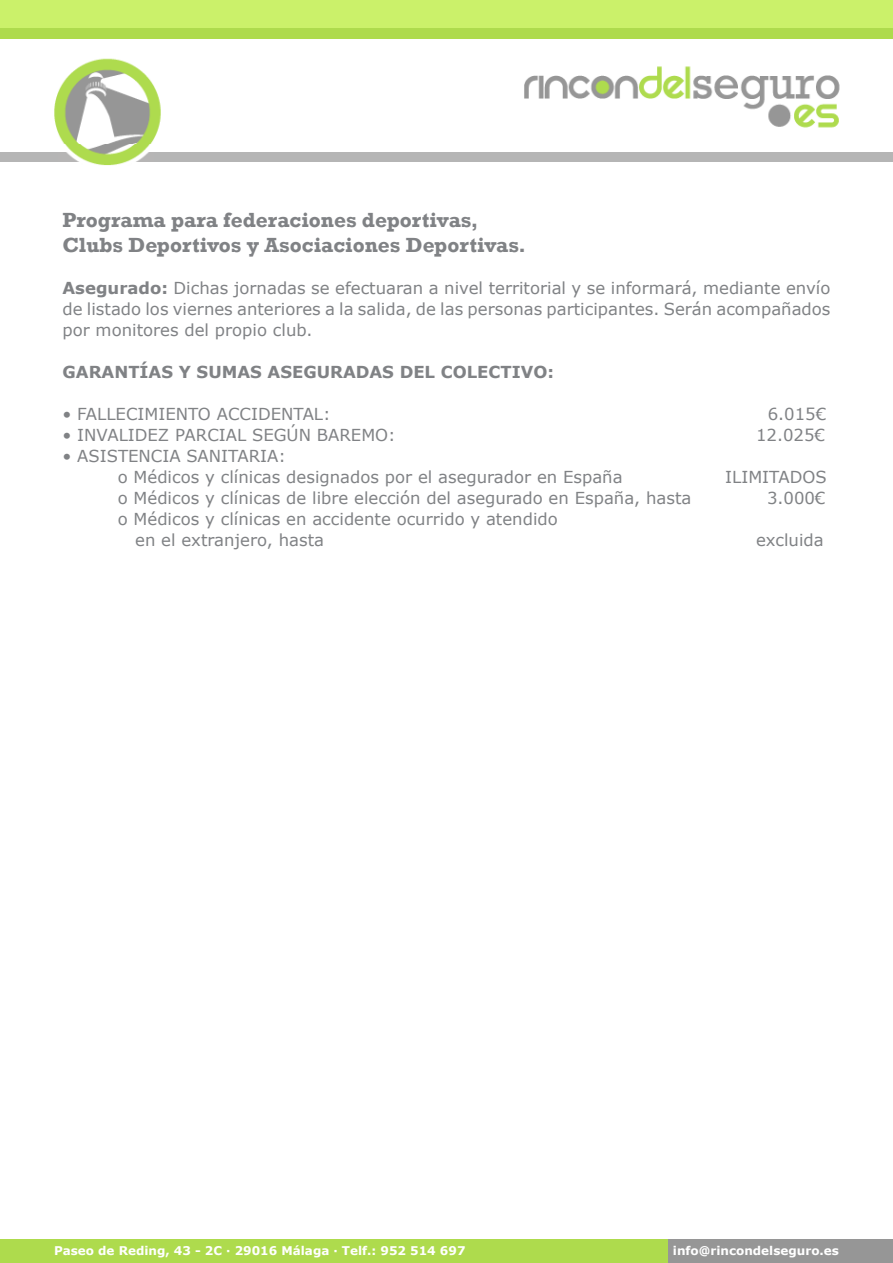
<style>
.page{position:relative;width:893px;height:1263px;background:#fff}
.page>*{position:absolute;margin:0;border:0;box-sizing:border-box;transform-origin:0 0}
.titulos{font:700 21px "Rockwell";color:#808285}
.texto{font:16.5px/21px "Verdana";color:#808285;text-align:justify}
.texto-2{font:700 16.5px "Verdana";color:#808285}
.t1{font:700 12px "Verdana";color:#fff}
.s1{font-weight:700}
</style>
<div class="page">
<img style="left:54px;top:58px;width:786px;height:108px">
<div style="left:0;top:1239px;width:669px;height:24px;background:#aedb4d"></div>
<div style="left:0;top:0;width:893px;height:28px;background:#cbf16a"></div>
<div style="left:0;top:28px;width:893px;height:11px;background:#aedb4d"></div>
<div style="left:0;top:152px;width:57px;height:10px;background:#b5b5b5"></div>
<div style="left:154px;top:152px;width:739px;height:10px;background:#b5b5b5"></div>
<hr style="left:0;top:149px;width:67px;height:3px;background:#fff">
<hr style="left:148px;top:149px;width:745px;height:3px;background:#fff">
<div style="left:669px;top:1239px;width:224px;height:24px;background:#969696"></div>
<hr style="left:0;top:162px;width:81px;height:2px;background:#fff">
<hr style="left:132px;top:162px;width:761px;height:2px;background:#fff">
<p class="titulos" style="left:63px;top:207px;width:417px">Programa para federaciones deportivas,</p>
<p class="titulos" style="left:63px;top:233px;width:465px">Clubs Deportivos y Asociaciones Deportivas.</p>
<p class="texto" style="left:63px;top:277px;width:769px"><span class="s1">Asegurado:</span> Dichas jornadas se efectuaran a nivel territorial y se informará, mediante envío de listado los viernes anteriores a la salida, de las personas participantes. Serán acompañados por monitores del propio club.</p>
<p class="texto-2" style="left:63px;top:362px;width:493px">GARANTÍAS Y SUMAS ASEGURADAS DEL COLECTIVO:</p>
<p class="texto" style="left:63px;top:403px;width:270px">• FALLECIMIENTO ACCIDENTAL:</p>
<p class="texto" style="left:768px;top:403px;width:60px">6.015€</p>
<p class="texto" style="left:63px;top:424px;width:335px">• INVALIDEZ PARCIAL SEGÚN BAREMO:</p>
<p class="texto" style="left:756px;top:424px;width:70px">12.025€</p>
<p class="texto" style="left:63px;top:445px;width:225px">• ASISTENCIA SANITARIA:</p>
<p class="texto" style="left:118px;top:466px;width:506px">o Médicos y clínicas designados por el asegurador en España</p>
<p class="texto" style="left:725px;top:466px;width:103px">ILIMITADOS</p>
<p class="texto" style="left:118px;top:487px;width:575px">o Médicos y clínicas de libre elección del asegurado en España, hasta</p>
<p class="texto" style="left:767px;top:487px;width:60px">3.000€</p>
<p class="texto" style="left:118px;top:508px;width:442px">o Médicos y clínicas en accidente ocurrido y atendido</p>
<p class="texto" style="left:135px;top:529px;width:190px">en el extranjero, hasta</p>
<p class="texto" style="left:756px;top:529px;width:69px">excluida</p>
<p class="t1" style="left:54px;top:1243px;width:413px">Paseo de Reding, 43 - 2C · 29016 Málaga · Telf.: 952 514 697</p>
<p class="t1" style="left:673px;top:1243px;width:168px">info@rincondelseguro.es</p>
</div>
